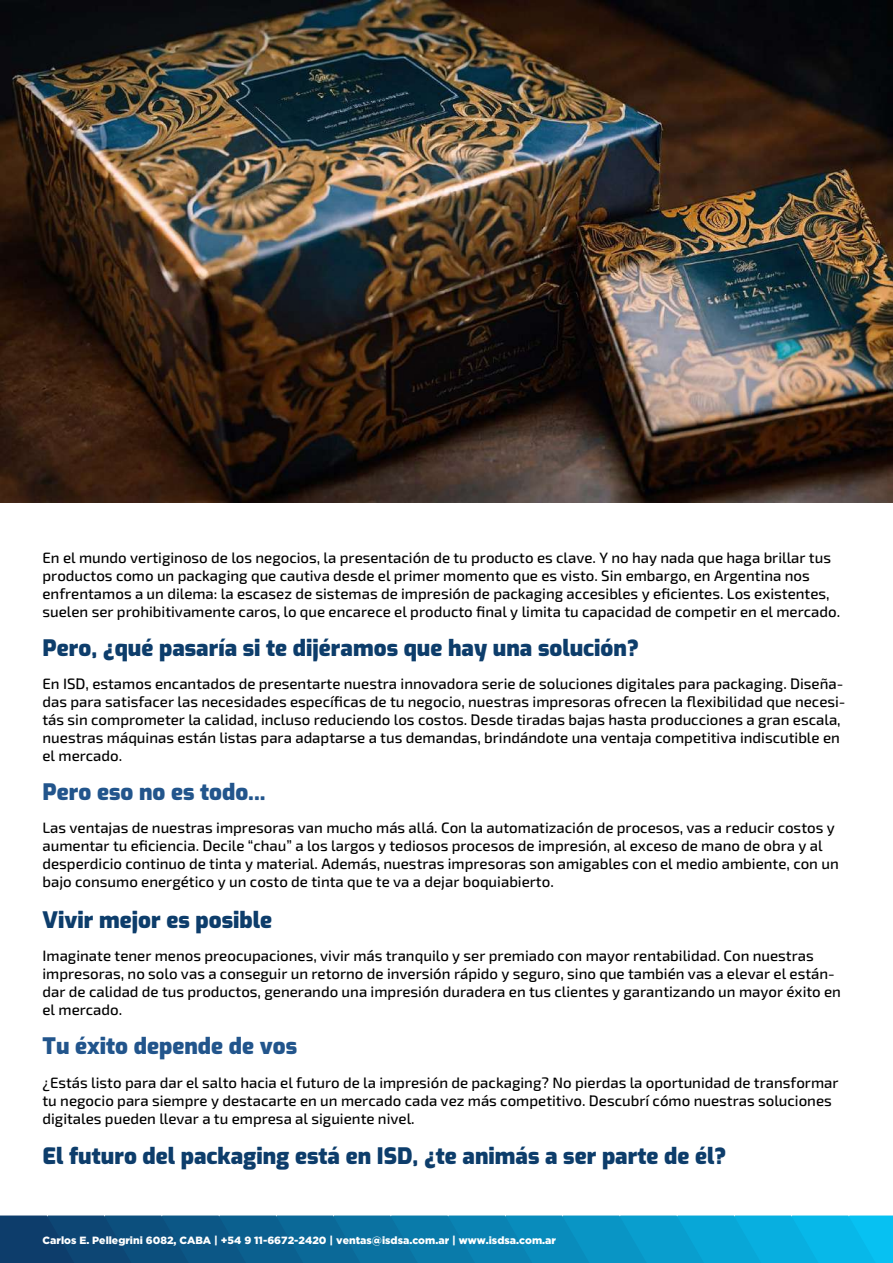
<style>
.page{position:relative;width:893px;height:1263px;background:#fff}
.page>*{position:absolute;margin:0;border:0;box-sizing:border-box;transform-origin:0 0}
.t1{font:900 22.5px "Exo";color:#0d3d6b}
.t2{font:900 22.5px "Exo";color:#22558c}
.t3{font:500 15px/18px "Exo 2";color:#000}
.t4{font:900 10.5px "Gotham";color:#fff}
</style>
<div class="page">
<img style="left:0;top:0;width:893px;height:502px">
<svg style="left:0;top:1215px;width:893px;height:48px;background:#0c7ead"></svg>
<p class="t3" style="left:43px;top:548px;width:799px">En el mundo vertiginoso de los negocios, la presentación de tu producto es clave. Y no hay nada que haga brillar tus productos como un packaging que cautiva desde el primer momento que es visto. Sin embargo, en Argentina nos enfrentamos a un dilema: la escasez de sistemas de impresión de packaging accesibles y eficientes. Los existentes, suelen ser prohibitivamente caros, lo que encarece el producto final y limita tu capacidad de competir en el mercado.</p>
<h1 class="t1" style="left:43px;top:631px;width:598px">Pero, ¿qué pasaría si te dijéramos que hay una solución?</h1>
<p class="t3" style="left:43px;top:674px;width:805px">En ISD, estamos encantados de presentarte nuestra innovadora serie de soluciones digitales para packaging. Diseña&shy;das para satisfacer las necesidades específicas de tu negocio, nuestras impresoras ofrecen la flexibilidad que necesi&shy;tás sin comprometer la calidad, incluso reduciendo los costos. Desde tiradas bajas hasta producciones a gran escala, nuestras máquinas están listas para adaptarse a tus demandas, brindándote una ventaja competitiva indiscutible en el mercado.</p>
<h1 class="t2" style="left:43px;top:776px;width:225px">Pero eso no es todo...</h1>
<p class="t3" style="left:43px;top:819px;width:798px">Las ventajas de nuestras impresoras van mucho más allá. Con la automatización de procesos, vas a reducir costos y aumentar tu eficiencia. Decile “chau” a los largos y tediosos procesos de impresión, al exceso de mano de obra y al desperdicio continuo de tinta y material. Además, nuestras impresoras son amigables con el medio ambiente, con un bajo consumo energético y un costo de tinta que te va a dejar boquiabierto.</p>
<h1 class="t1" style="left:43px;top:903px;width:231px">Vivir mejor es posible</h1>
<p class="t3" style="left:43px;top:946px;width:800px">Imaginate tener menos preocupaciones, vivir más tranquilo y ser premiado con mayor rentabilidad. Con nuestras impresoras, no solo vas a conseguir un retorno de inversión rápido y seguro, sino que también vas a elevar el están&shy;dar de calidad de tus productos, generando una impresión duradera en tus clientes y garantizando un mayor éxito en el mercado.</p>
<h1 class="t2" style="left:43px;top:1030px;width:256px">Tu éxito depende de vos</h1>
<p class="t3" style="left:43px;top:1073px;width:797px">¿Estás listo para dar el salto hacia el futuro de la impresión de packaging? No pierdas la oportunidad de transformar tu negocio para siempre y destacarte en un mercado cada vez más competitivo. Descubrí cómo nuestras soluciones digitales pueden llevar a tu empresa al siguiente nivel.</p>
<h1 class="t1" style="left:43px;top:1139px;width:685px">El futuro del packaging está en ISD, ¿te animás a ser parte de él?</h1>
<p class="t4" style="left:43px;top:1234px;width:515px">Carlos E. Pellegrini 6082, CABA | +54 9 11-6672-2420 | ventas@isdsa.com.ar | www.isdsa.com.ar</p>
</div>
